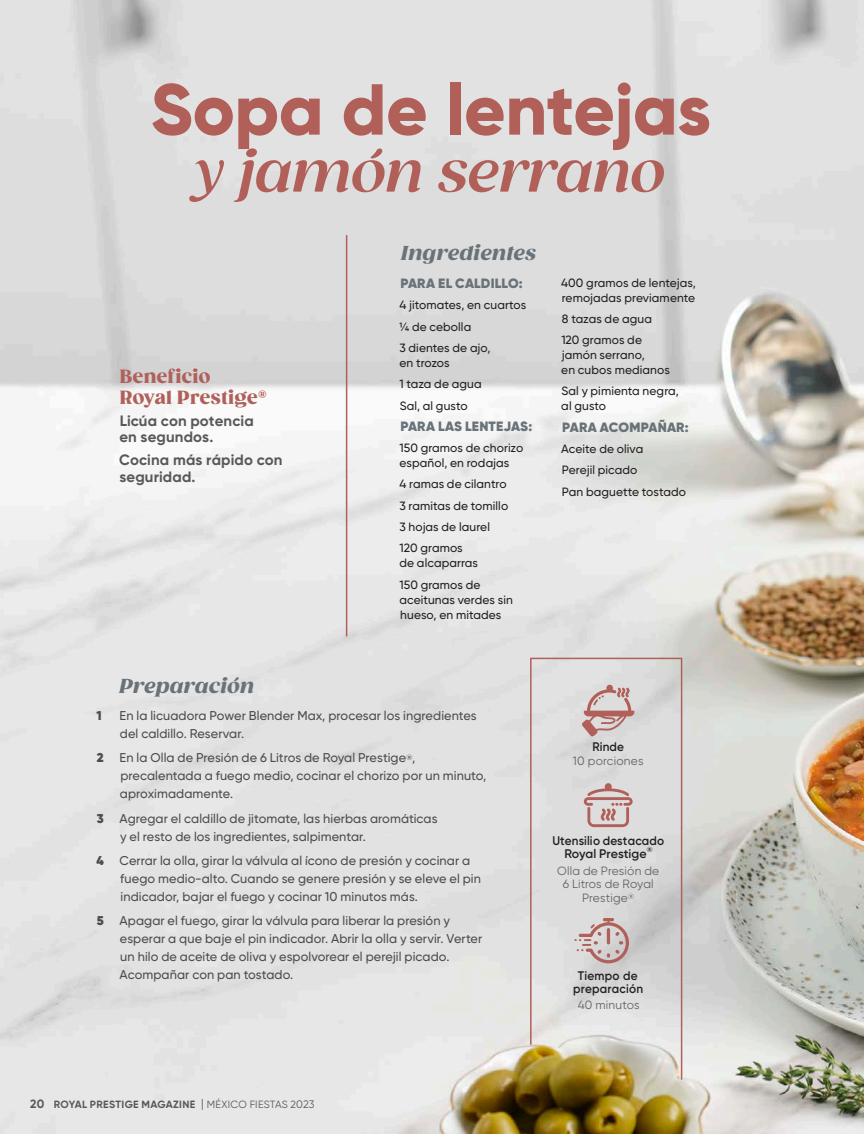
<style>
.page{position:relative;width:864px;height:1134px;background:#fff}
.page>*{position:absolute;margin:0;border:0;box-sizing:border-box;transform-origin:0 0}
.t1{font:800 72px "Gilroy";letter-spacing:-.01em;color:#b06059}
.t2{font:italic 700 54px "Gazpacho";color:#b06059}
.t3{font:italic 900 19.5px "Gazpacho";letter-spacing:.025em;color:#697278}
.t4{font:900 18.45px/21px "Gazpacho";letter-spacing:.02em;color:#b06059}
.t5{font:700 15px/16.5px "Gilroy";letter-spacing:.01em;color:#57585a}
.t6{font:900 13.5px "Gilroy";letter-spacing:.01em;color:#697278}
.t7{font:500 12.75px/18px "Gilroy";letter-spacing:.005em;color:#4b4c4d}
.t8{font:900 12.75px "Gilroy";color:#4b4c4d}
.t9{font:600 12.45px/13.5px "Gilroy";letter-spacing:.01em;color:#231f20;text-align:center;scale:.95 1}
.t10{font:500 12px/21.3px "Gilroy";letter-spacing:.01em;color:#231f20}
.t11{font:12px/13.5px "Gilroy";letter-spacing:.015em;color:#636366;text-align:center}
.t12{font:700 10.5px "Gilroy";letter-spacing:.03em;color:#57585a}
.t13{font:600 7.2px "Gilroy";color:#231f20}
.s1{font-weight:900}
.s2{font-size:12px}
.s3{font-family:"Soleil";font-weight:400}
.s4{font-weight:400}
.s5{font-weight:400;font-size:10.8px}
</style>
<div class="page">
<img style="left:0;top:0;width:864px;height:1134px">
<hr style="left:346px;top:235px;width:1px;height:401px;background:#b06059">
<svg style="left:529px;top:657px;width:154px;height:424px;background:#d6d1cc"></svg>
<h1 class="t1" style="left:151px;top:64px;width:562px">Sopa de lentejas</h1>
<h2 class="t2" style="left:195px;top:140px;width:472px">y jamón serrano</h2>
<h3 class="t4" style="left:120px;top:366px;width:148px">Beneficio<br>Royal Prestige®</h3>
<p class="t5" style="left:119px;top:412px;width:136px">Licúa con potencia en segundos.</p>
<p class="t5" style="left:119px;top:452px;width:165px">Cocina más rápido con seguridad.</p>
<h3 class="t3" style="left:401px;top:242px;width:137px">Ingredientes</h3>
<p class="t6" style="left:400px;top:275px;width:124px">PARA EL CALDILLO:</p>
<p class="t10" style="left:399px;top:294px;width:128px">4 jitomates, en cuartos ¼ de cebolla<br>3 dientes de ajo,</p>
<p class="t10" style="left:400px;top:352px;width:84px">en trozos<br>1 taza de agua<br>Sal, al gusto</p>
<p class="t6" style="left:400px;top:418px;width:133px">PARA LAS LENTEJAS:</p>
<p class="t10" style="left:400px;top:440px;width:125px;line-height:15px">150 gramos de chorizo español, en rodajas</p>
<p class="t10" style="left:399px;top:473px;width:110px">4 ramas de cilantro<br>3 ramitas de tomillo<br>3 hojas de laurel<br>120 gramos</p>
<p class="t10" style="left:400px;top:552px;width:83px">de alcaparras<br>150 gramos de</p>
<p class="t10" style="left:400px;top:592px;width:115px;line-height:15px">aceitunas verdes sin hueso, en mitades</p>
<p class="t10" style="left:561px;top:275px;width:136px;line-height:15px">400 gramos de lentejas, remojadas previamente</p>
<p class="t10" style="left:561px;top:308px;width:92px">8 tazas de agua<br>120 gramos de</p>
<p class="t10" style="left:561px;top:347px;width:110px;line-height:15px">jamón serrano,<br>en cubos medianos</p>
<p class="t10" style="left:561px;top:384px;width:119px;line-height:15px">Sal y pimienta negra, al gusto</p>
<p class="t6" style="left:562px;top:418px;width:128px">PARA ACOMPAÑAR:</p>
<p class="t10" style="left:561px;top:438px;width:126px">Aceite de oliva<br>Perejil picado<br>Pan baguette tostado</p>
<h3 class="t3" style="left:120px;top:674px;width:136px">Preparación</h3>
<p class="t8" style="left:96px;top:707px;width:7px">1</p>
<p class="t7" style="left:120px;top:706px;width:359px">En la licuadora Power Blender Max, procesar los ingredientes del caldillo. Reservar.</p>
<p class="t8" style="left:97px;top:750px;width:8px">2</p>
<p class="t7" style="left:120px;top:749px;width:368px">En la Olla de Presión de 6 Litros de Royal Prestige<sup>®</sup>, precalentada a fuego medio, cocinar el chorizo por un minuto, aproximadamente.</p>
<p class="t8" style="left:97px;top:810px;width:8px">3</p>
<p class="t7" style="left:120px;top:809px;width:319px">Agregar el caldillo de jitomate, las hierbas aromáticas y el resto de los ingredientes, salpimentar.</p>
<p class="t7" style="left:120px;top:851px;width:362px;text-indent:-24px"><span class="s1">4</span> Cerrar la olla, girar la válvula al ícono de presión y cocinar a fuego medio-alto. Cuando se genere presión y se eleve el pin indicador, bajar el fuego y cocinar 10 minutos más.</p>
<p class="t7" style="left:120px;top:912px;width:364px;text-indent:-23px"><span class="s1">5</span> Apagar el fuego, girar la válvula para liberar la presión y esperar a que baje el pin indicador. Abrir la olla y servir. Verter un hilo de aceite de oliva y espolvorear el perejil picado.<br>Acompañar con pan tostado.</p>
<p class="t9" style="left:593px;top:740px;width:35px">Rinde</p>
<p class="t11" style="left:573px;top:754px;width:72px">10 porciones</p>
<p class="t9" style="left:552px;top:833px;width:119px">Utensilio destacado<br>Royal Prestige</p>
<p class="t13" style="left:647px;top:846px;width:7px">®</p>
<p class="t11" style="left:557px;top:864px;width:104px">Olla de Presión de<br>6 Litros de Royal<br>Prestige<sup>®</sup></p>
<p class="t9" style="left:573px;top:969px;width:75px">Tiempo de preparación</p>
<p class="t11" style="left:578px;top:998px;width:63px">40 minutos</p>
<p class="t12" style="left:30px;top:1095px;width:286px"><span class="s2">20</span> ROYAL PRESTIGE MAGAZINE <span class="s3">|</span> <span class="s4">MÉXICO FIESTAS 2</span><span class="s5">023</span></p>
<p class="t12" style="left:30px;top:1098px;width:286px"><span class="s2">20</span> ROYAL PRESTIGE MAGAZINE <span class="s3">|</span> <span class="s4">MÉXICO FIESTAS 2</span><span class="s5">023</span></p>
</div>
